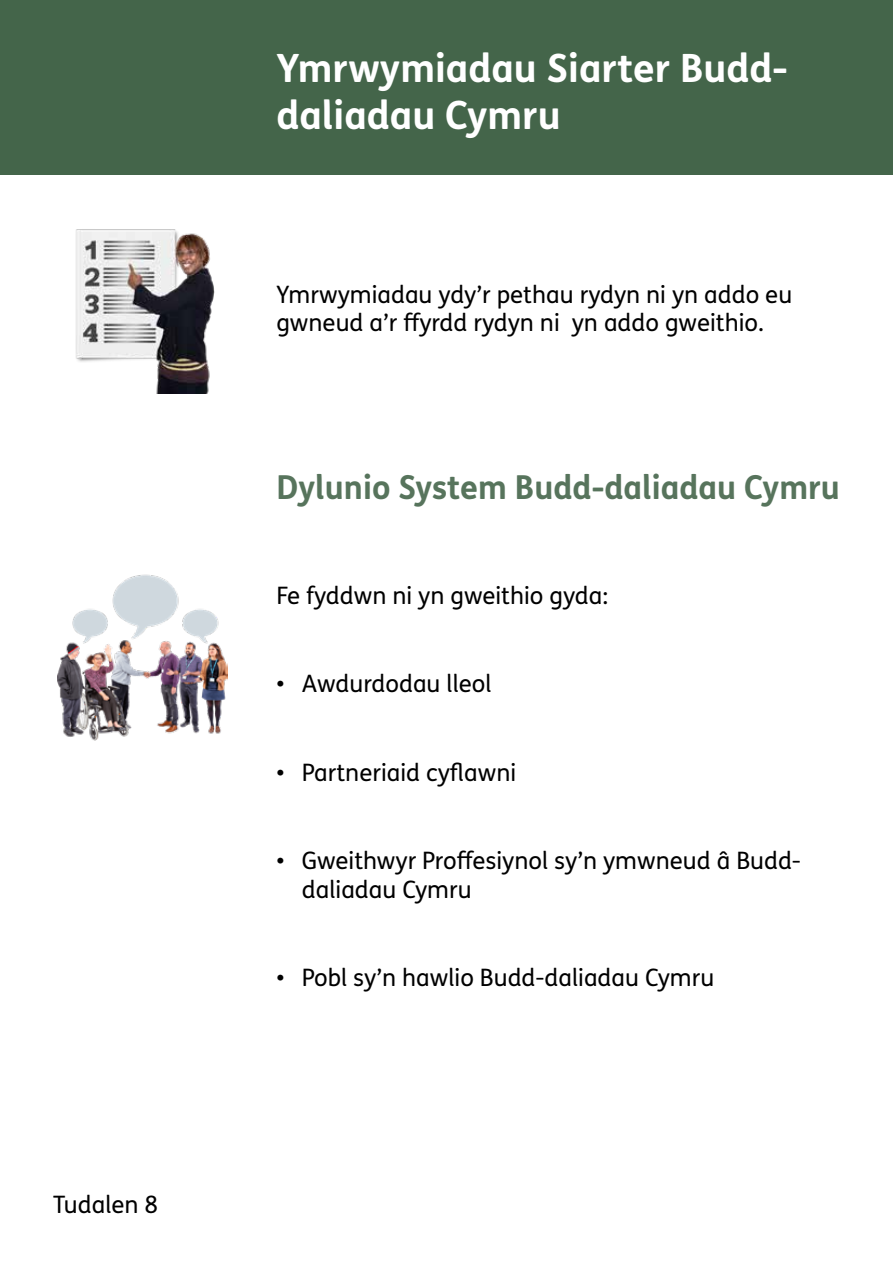
<style>
.page{position:relative;width:893px;height:1263px;background:#fff}
.page>*{position:absolute;margin:0;border:0;box-sizing:border-box;transform-origin:0 0}
.t1{font:700 39px/46.8px "FS Me Pro";color:#fff}
.t2{font:700 33px "FS Me Pro";color:#57745c}
.Bodytext{font:24px/28.8px "FS Me Pro";color:#000}
</style>
<div class="page">
<img style="left:75px;top:229px;width:140px;height:164px">
<img style="left:57px;top:574px;width:170px;height:166px">
<div style="left:0;top:0;width:893px;height:174px;background:#44654a"></div>
<p class="Bodytext" style="left:53px;top:1190px;width:107px">Tudalen 8</p>
<h2 class="t1" style="left:276px;top:43px;width:513px">Ymrwymiadau Siarter Budd&shy;daliadau Cymru</h2>
<p class="Bodytext" style="left:276px;top:279px;width:517px">Ymrwymiadau ydy’r pethau rydyn ni yn addo eu gwneud a’r ffyrdd rydyn ni yn addo gweithio.</p>
<h3 class="t2" style="left:276px;top:461px;width:565px">Dylunio System Budd-daliadau Cymru</h3>
<p class="Bodytext" style="left:276px;top:581px;width:333px">Fe fyddwn ni yn gweithio gyda:</p>
<p class="Bodytext" style="left:276px;top:669px;width:217px">• Awdurdodau lleol</p>
<p class="Bodytext" style="left:276px;top:757px;width:241px">• Partneriaid cyflawni</p>
<p class="Bodytext" style="left:302px;top:846px;width:501px;text-indent:-26px">• Gweithwyr Proffesiynol sy’n ymwneud â Budd&shy;daliadau Cymru</p>
<p class="Bodytext" style="left:276px;top:963px;width:439px">• Pobl sy’n hawlio Budd-daliadau Cymru</p>
</div>
